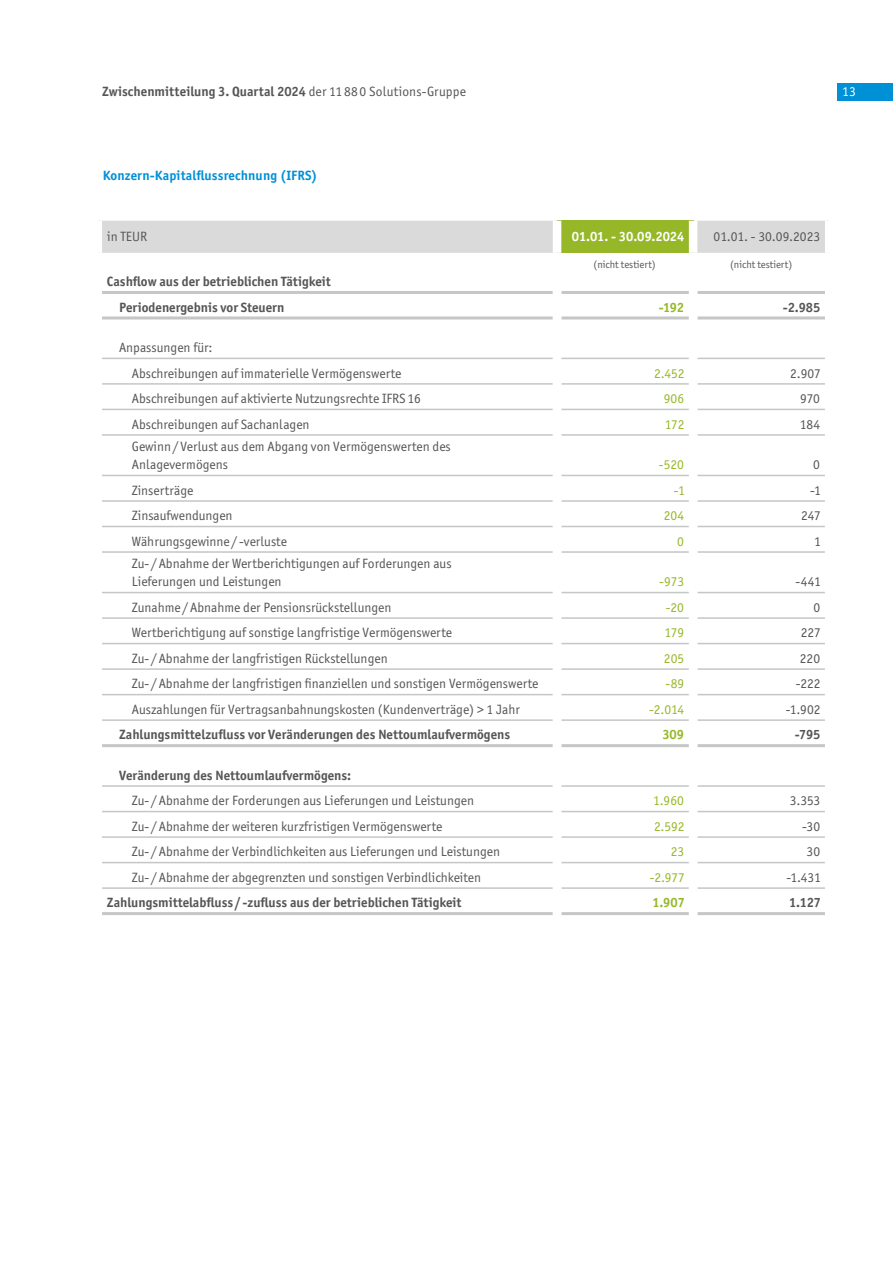
<style>
.page{position:relative;width:893px;height:1263px;background:#fff}
.page>*{position:absolute;margin:0;border:0;box-sizing:border-box;transform-origin:0 0}
.t1{font:13.5px/18px "Officina Sans ITC Pro";color:#565656}
.t2{font:700 13.5px/25.5px "Officina Sans ITC Pro";color:#565656}
.t3{font:13.5px "Officina Sans ITC Pro";color:#96b828}
.t4{font:700 13.5px "Officina Sans ITC Pro";letter-spacing:.01em;color:#0090d6}
.t5{font:700 13.5px "Officina Sans ITC Pro";color:#fff}
.t6{font:700 13.5px "Officina Sans ITC Pro";letter-spacing:-.005em;color:#96b828}
.t7{font:13.5px "Officina Sans ITC Pro";color:#fff}
.t8{font:10.5px "Officina Sans ITC Pro";color:#565656}
.s1{font-weight:400}
</style>
<div class="page">
<div style="left:838px;top:83px;width:55px;height:17px;background:#0090d6"></div>
<div style="left:102px;top:221px;width:723px;height:32px;background:#dadada"></div>
<div style="left:557px;top:221px;width:136px;height:32px;background:#96b828"></div>
<div style="left:553px;top:221px;width:8px;height:32px;background:#fff"></div>
<div style="left:689px;top:221px;width:8px;height:32px;background:#fff"></div>
<hr style="left:102px;top:291px;width:451px;height:3px;background:#c5c6c6">
<hr style="left:561px;top:291px;width:128px;height:3px;background:#c5c6c6">
<hr style="left:697px;top:291px;width:128px;height:3px;background:#c5c6c6">
<hr style="left:102px;top:358px;width:451px;height:1px;background:#c5c6c6">
<hr style="left:561px;top:358px;width:128px;height:1px;background:#c5c6c6">
<hr style="left:697px;top:358px;width:128px;height:1px;background:#c5c6c6">
<hr style="left:102px;top:434px;width:451px;height:2px;background:#c5c6c6">
<hr style="left:561px;top:434px;width:128px;height:2px;background:#c5c6c6">
<hr style="left:697px;top:434px;width:128px;height:2px;background:#c5c6c6">
<hr style="left:102px;top:475px;width:451px;height:1px;background:#c5c6c6">
<hr style="left:561px;top:475px;width:128px;height:1px;background:#c5c6c6">
<hr style="left:697px;top:475px;width:128px;height:1px;background:#c5c6c6">
<hr style="left:102px;top:500px;width:451px;height:2px;background:#c5c6c6">
<hr style="left:561px;top:500px;width:128px;height:2px;background:#c5c6c6">
<hr style="left:697px;top:500px;width:128px;height:2px;background:#c5c6c6">
<hr style="left:102px;top:526px;width:451px;height:1px;background:#c5c6c6">
<hr style="left:561px;top:526px;width:128px;height:1px;background:#c5c6c6">
<hr style="left:697px;top:526px;width:128px;height:1px;background:#c5c6c6">
<hr style="left:102px;top:551px;width:451px;height:2px;background:#c5c6c6">
<hr style="left:561px;top:551px;width:128px;height:2px;background:#c5c6c6">
<hr style="left:697px;top:551px;width:128px;height:2px;background:#c5c6c6">
<hr style="left:102px;top:592px;width:451px;height:1px;background:#c5c6c6">
<hr style="left:561px;top:592px;width:128px;height:1px;background:#c5c6c6">
<hr style="left:697px;top:592px;width:128px;height:1px;background:#c5c6c6">
<hr style="left:102px;top:617px;width:451px;height:2px;background:#c5c6c6">
<hr style="left:561px;top:617px;width:128px;height:2px;background:#c5c6c6">
<hr style="left:697px;top:617px;width:128px;height:2px;background:#c5c6c6">
<hr style="left:102px;top:643px;width:451px;height:1px;background:#c5c6c6">
<hr style="left:561px;top:643px;width:128px;height:1px;background:#c5c6c6">
<hr style="left:697px;top:643px;width:128px;height:1px;background:#c5c6c6">
<hr style="left:102px;top:668px;width:451px;height:2px;background:#c5c6c6">
<hr style="left:561px;top:668px;width:128px;height:2px;background:#c5c6c6">
<hr style="left:697px;top:668px;width:128px;height:2px;background:#c5c6c6">
<hr style="left:102px;top:694px;width:451px;height:1px;background:#c5c6c6">
<hr style="left:561px;top:694px;width:128px;height:1px;background:#c5c6c6">
<hr style="left:697px;top:694px;width:128px;height:1px;background:#c5c6c6">
<hr style="left:102px;top:719px;width:451px;height:2px;background:#c5c6c6">
<hr style="left:561px;top:719px;width:128px;height:2px;background:#c5c6c6">
<hr style="left:697px;top:719px;width:128px;height:2px;background:#c5c6c6">
<hr style="left:102px;top:785px;width:451px;height:2px;background:#c5c6c6">
<hr style="left:561px;top:785px;width:128px;height:2px;background:#c5c6c6">
<hr style="left:697px;top:785px;width:128px;height:2px;background:#c5c6c6">
<hr style="left:102px;top:811px;width:451px;height:1px;background:#c5c6c6">
<hr style="left:561px;top:811px;width:128px;height:1px;background:#c5c6c6">
<hr style="left:697px;top:811px;width:128px;height:1px;background:#c5c6c6">
<hr style="left:102px;top:836px;width:451px;height:2px;background:#c5c6c6">
<hr style="left:561px;top:836px;width:128px;height:2px;background:#c5c6c6">
<hr style="left:697px;top:836px;width:128px;height:2px;background:#c5c6c6">
<hr style="left:102px;top:862px;width:451px;height:1px;background:#c5c6c6">
<hr style="left:561px;top:862px;width:128px;height:1px;background:#c5c6c6">
<hr style="left:697px;top:862px;width:128px;height:1px;background:#c5c6c6">
<hr style="left:102px;top:887px;width:451px;height:2px;background:#c5c6c6">
<hr style="left:561px;top:887px;width:128px;height:2px;background:#c5c6c6">
<hr style="left:697px;top:887px;width:128px;height:2px;background:#c5c6c6">
<hr style="left:102px;top:316px;width:451px;height:3px;background:#c5c6c6">
<hr style="left:561px;top:316px;width:128px;height:3px;background:#c5c6c6">
<hr style="left:697px;top:316px;width:128px;height:3px;background:#c5c6c6">
<hr style="left:102px;top:744px;width:451px;height:3px;background:#c5c6c6">
<hr style="left:561px;top:744px;width:128px;height:3px;background:#c5c6c6">
<hr style="left:697px;top:744px;width:128px;height:3px;background:#c5c6c6">
<hr style="left:102px;top:912px;width:451px;height:3px;background:#c5c6c6">
<hr style="left:561px;top:912px;width:128px;height:3px;background:#c5c6c6">
<hr style="left:697px;top:912px;width:128px;height:3px;background:#c5c6c6">
<hr style="left:102px;top:383px;width:451px;height:2px;background:#c5c6c6">
<hr style="left:561px;top:383px;width:128px;height:2px;background:#c5c6c6">
<hr style="left:697px;top:383px;width:128px;height:2px;background:#c5c6c6">
<hr style="left:102px;top:409px;width:451px;height:1px;background:#c5c6c6">
<hr style="left:561px;top:409px;width:128px;height:1px;background:#c5c6c6">
<hr style="left:697px;top:409px;width:128px;height:1px;background:#c5c6c6">
<p class="t2" style="left:102px;top:78px;width:365px">Zwischenmitteilung 3. Quartal 2024 <span class="s1">der 1188 0 Solutions-Gruppe</span></p>
<p class="t7" style="left:842px;top:84px;width:15px">13</p>
<p class="t4" style="left:103px;top:167px;width:216px">Konzern-Kapitalflussrechnung (IFRS)</p>
<p class="t1" style="left:107px;top:227px;width:42px">in TEUR</p>
<p class="t5" style="left:572px;top:228px;width:114px">01.01. - 30.09.2024</p>
<p class="t1" style="left:714px;top:227px;width:108px">01.01. - 30.09.2023</p>
<p class="t2" style="left:119px;top:269px;width:213px;text-indent:-12px">Cashflow aus der betrieblichen Tätigkeit<br>Periodenergebnis vor Steuern</p>
<p class="t8" style="left:593px;top:258px;width:64px">(nicht testiert)</p>
<p class="t8" style="left:730px;top:258px;width:64px">(nicht testiert)</p>
<p class="t6" style="left:659px;top:299px;width:27px">-192</p>
<p class="t2" style="left:783px;top:294px;width:39px">-2.985</p>
<p class="t1" style="left:132px;top:335px;width:271px;line-height:25.5px;text-indent:-13px">Anpassungen für:<br>Abschreibungen auf immaterielle Vermögenswerte</p>
<p class="t3" style="left:654px;top:365px;width:32px">2.452</p>
<p class="t1" style="left:790px;top:364px;width:32px">2.907</p>
<p class="t1" style="left:132px;top:389px;width:290px">Abschreibungen auf aktivierte Nutzungsrechte IFRS16</p>
<p class="t3" style="left:664px;top:390px;width:22px">906</p>
<p class="t1" style="left:800px;top:389px;width:21px">970</p>
<p class="t1" style="left:132px;top:415px;width:179px">Abschreibungen auf Sachanlagen</p>
<p class="t3" style="left:665px;top:416px;width:21px">172</p>
<p class="t1" style="left:800px;top:415px;width:22px">184</p>
<p class="t1" style="left:132px;top:437px;width:321px">Gewinn/ Verlust aus dem Abgang von Vermögenswerten des<br>Anlagevermögens</p>
<p class="t3" style="left:659px;top:457px;width:27px">-520</p>
<p class="t1" style="left:813px;top:455px;width:8px">0</p>
<p class="t1" style="left:132px;top:481px;width:63px">Zinserträge</p>
<p class="t3" style="left:674px;top:482px;width:12px">-1</p>
<p class="t1" style="left:810px;top:481px;width:12px">-1</p>
<p class="t1" style="left:132px;top:506px;width:102px">Zinsaufwendungen</p>
<p class="t3" style="left:664px;top:508px;width:22px">204</p>
<p class="t1" style="left:801px;top:506px;width:21px">247</p>
<p class="t1" style="left:132px;top:532px;width:157px">Währungsgewinne / -verluste</p>
<p class="t3" style="left:677px;top:533px;width:8px">0</p>
<p class="t1" style="left:814px;top:532px;width:8px">1</p>
<p class="t1" style="left:132px;top:555px;width:321px">Zu- /Abnahme der Wertberichtigungen auf Forderungen aus<br>Lieferungen und Leistungen</p>
<p class="t3" style="left:659px;top:574px;width:26px">-973</p>
<p class="t1" style="left:796px;top:573px;width:27px">-441</p>
<p class="t1" style="left:132px;top:598px;width:261px">Zunahme /Abnahme der Pensionsrückstellungen</p>
<p class="t3" style="left:666px;top:599px;width:20px">-20</p>
<p class="t1" style="left:813px;top:598px;width:8px">0</p>
<p class="t1" style="left:132px;top:624px;width:322px">Wertberichtigung auf sonstige langfristige Vermögenswerte</p>
<p class="t3" style="left:664px;top:625px;width:21px">179</p>
<p class="t1" style="left:801px;top:624px;width:22px">227</p>
<p class="t1" style="left:132px;top:649px;width:257px">Zu- /Abnahme der langfristigen Rückstellungen</p>
<p class="t3" style="left:664px;top:650px;width:22px">205</p>
<p class="t1" style="left:800px;top:649px;width:22px">220</p>
<p class="t1" style="left:132px;top:675px;width:408px">Zu- /Abnahme der langfristigen finanziellen und sonstigen Vermögenswerte</p>
<p class="t3" style="left:666px;top:676px;width:20px">-89</p>
<p class="t1" style="left:796px;top:675px;width:26px">-222</p>
<p class="t1" style="left:132px;top:700px;width:389px">Auszahlungen für Vertragsanbahnungskosten (Kundenverträge) &gt; 1 Jahr</p>
<p class="t3" style="left:649px;top:701px;width:37px">-2.014</p>
<p class="t1" style="left:786px;top:700px;width:36px">-1.902</p>
<p class="t2" style="left:119px;top:722px;width:393px">Zahlungsmittelzufluss vor Veränderungen des Nettoumlaufvermögens</p>
<p class="t6" style="left:662px;top:726px;width:23px">309</p>
<p class="t2" style="left:795px;top:722px;width:27px">-795</p>
<p class="t2" style="left:119px;top:762px;width:234px">Veränderung des Nettoumlaufvermögens:</p>
<p class="t1" style="left:132px;top:792px;width:344px">Zu- /Abnahme der Forderungen aus Lieferungen und Leistungen</p>
<p class="t3" style="left:653px;top:793px;width:32px">1.960</p>
<p class="t1" style="left:790px;top:792px;width:32px">3.353</p>
<p class="t1" style="left:132px;top:817px;width:312px">Zu- /Abnahme der weiteren kurzfristigen Vermögenswerte</p>
<p class="t3" style="left:654px;top:818px;width:32px">2.592</p>
<p class="t1" style="left:802px;top:817px;width:19px">-30</p>
<p class="t1" style="left:132px;top:843px;width:370px">Zu- /Abnahme der Verbindlichkeiten aus Lieferungen und Leistungen</p>
<p class="t3" style="left:671px;top:844px;width:15px">23</p>
<p class="t1" style="left:806px;top:843px;width:15px">30</p>
<p class="t1" style="left:132px;top:868px;width:351px">Zu- /Abnahme der abgegrenzten und sonstigen Verbindlichkeiten</p>
<p class="t3" style="left:650px;top:869px;width:37px">-2.977</p>
<p class="t1" style="left:786px;top:868px;width:36px">-1.431</p>
<p class="t2" style="left:107px;top:890px;width:356px">Zahlungsmittelabfluss / -zufluss aus der betrieblichen Tätigkeit</p>
<p class="t6" style="left:652px;top:894px;width:34px">1.907</p>
<p class="t2" style="left:789px;top:890px;width:33px">1.127</p>
</div>
